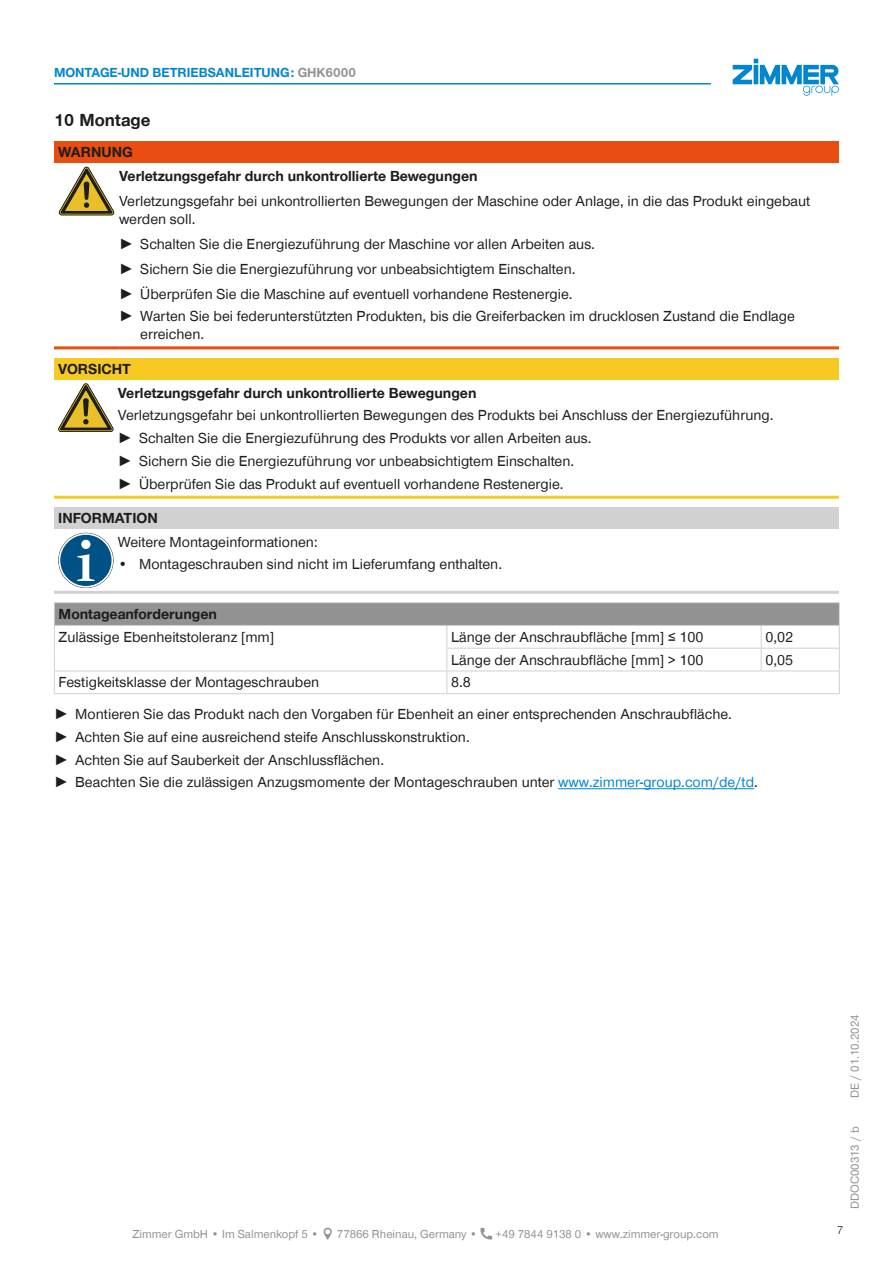
<style>
.page{position:relative;width:893px;height:1263px;background:#fff}
.page>*{position:absolute;margin:0;border:0;box-sizing:border-box;transform-origin:0 0}
.t1{font:700 18px "Zimmer Group Sans Global";color:#1d1d1b}
.CB_AF_TD-Text{font:15px/18px "Zimmer Group Sans Global";color:#1d1d1b}
.CB_AF_TD-Text-2{font:700 15px "Zimmer Group Sans Global";color:#1d1d1b}
.CB_AF_TD-Signalwort{font:700 15px "Zimmer Group Sans Global";color:#1d1d1b}
.CB_AF_TD-Kopfzeile{font:700 13.5px "Zimmer Group Sans Global";color:#0086ce}
.CB_AF_TD-Fusszeile{font:12px "Zimmer Group Sans Global";color:#939292}
.CB_AF_TD-Seitenrand{font:12px "Zimmer Group Sans";color:#939292}
.CB_AF_Seitenzahl_rechts{font:300 12px "Zimmer Group Sans";color:#1d1d1b}
.s1{color:#939292}
.s2{font-family:"Zimmer Group Sans"}
.s3{color:#0086ce}
</style>
<div class="page">
<svg style="left:733px;top:59px;width:106px;height:37px"></svg>
<div style="left:54px;top:141px;width:785px;height:22px;background:#e84e0f"></div>
<hr style="left:54px;top:346px;width:65px;height:3px;background:#e84e0f">
<hr style="left:119px;top:346px;width:720px;height:3px;background:#e84e0f">
<svg style="left:59px;top:167px;width:55px;height:48px"></svg>
<div style="left:54px;top:358px;width:785px;height:21px;background:#f6ca22"></div>
<hr style="left:54px;top:496px;width:64px;height:3px;background:#f6ca22">
<hr style="left:118px;top:496px;width:721px;height:3px;background:#f6ca22">
<svg style="left:58px;top:383px;width:56px;height:49px"></svg>
<div style="left:54px;top:507px;width:785px;height:21px;background:#d1d1d1"></div>
<hr style="left:54px;top:591px;width:64px;height:3px;background:#d1d1d1">
<hr style="left:118px;top:591px;width:721px;height:3px;background:#d1d1d1">
<svg style="left:58px;top:533px;width:56px;height:55px"></svg>
<svg style="left:59px;top:533px;width:54px;height:55px"></svg>
<div style="left:60px;top:535px;width:52px;height:51px;background:#005286;border-radius:50%"></div>
<svg style="left:77px;top:554px;width:18px;height:27px"></svg>
<div style="left:81px;top:540px;width:9px;height:9px;background:#fff;border-radius:50%"></div>
<div style="left:54px;top:603px;width:785px;height:22px;background:#939292"></div>
<hr style="left:54px;top:602px;width:393px;height:1px;background:#d1d1d1">
<hr style="left:447px;top:602px;width:314px;height:1px;background:#d1d1d1">
<hr style="left:761px;top:602px;width:79px;height:1px;background:#d1d1d1">
<hr style="left:54px;top:625px;width:393px;height:1px;background:#d1d1d1">
<hr style="left:447px;top:625px;width:314px;height:1px;background:#d1d1d1">
<hr style="left:761px;top:625px;width:79px;height:1px;background:#d1d1d1">
<hr style="left:446px;top:648px;width:315px;height:1px;background:#d1d1d1">
<svg style="left:761px;top:626px;width:1px;height:44px"></svg>
<hr style="left:761px;top:648px;width:79px;height:1px;background:#d1d1d1">
<svg style="left:54px;top:603px;width:1px;height:90px"></svg>
<hr style="left:54px;top:670px;width:393px;height:1px;background:#d1d1d1">
<hr style="left:54px;top:693px;width:393px;height:1px;background:#d1d1d1">
<svg style="left:446px;top:626px;width:1px;height:67px"></svg>
<hr style="left:447px;top:670px;width:314px;height:1px;background:#d1d1d1">
<hr style="left:761px;top:670px;width:79px;height:1px;background:#d1d1d1">
<hr style="left:447px;top:693px;width:314px;height:1px;background:#d1d1d1">
<hr style="left:761px;top:693px;width:79px;height:1px;background:#d1d1d1">
<svg style="left:839px;top:603px;width:1px;height:90px"></svg>
<hr style="left:558px;top:788px;width:196px;height:1px;background:#0086ce">
<hr style="left:54px;top:83px;width:657px;height:2px;background:#0086ce">
<p class="CB_AF_TD-Kopfzeile" style="left:54px;top:65px;width:303px">MONTAGE-UND BETRIEBSANLEITUNG: <span class="s1">GHK6000</span></p>
<p class="t1" style="left:54px;top:110px;width:98px">10 Montage</p>
<p class="CB_AF_TD-Signalwort" style="left:58px;top:143px;width:76px">WARNUNG</p>
<p class="CB_AF_TD-Text-2" style="left:119px;top:167px;width:360px">Verletzungsgefahr durch unkontrollierte Bewegungen</p>
<p class="CB_AF_TD-Text" style="left:119px;top:192px;width:693px">Verletzungsgefahr bei unkontrollierten Bewegungen der Maschine oder Anlage, in die das Produkt eingebaut werden soll.</p>
<p class="CB_AF_TD-Text" style="left:119px;top:235px;width:477px"><span class="s2">►</span> Schalten Sie die Energiezuführung der Maschine vor allen Arbeiten aus.</p>
<p class="CB_AF_TD-Text" style="left:119px;top:260px;width:458px"><span class="s2">►</span> Sichern Sie die Energiezuführung vor unbeabsichtigtem Einschalten.</p>
<p class="CB_AF_TD-Text" style="left:119px;top:284px;width:455px"><span class="s2">►</span> Überprüfen Sie die Maschine auf eventuell vorhandene Restenergie.</p>
<p class="CB_AF_TD-Text" style="left:140px;top:307px;width:656px;text-indent:-21px"><span class="s2">►</span> Warten Sie bei federunterstützten Produkten, bis die Greiferbacken im drucklosen Zustand die Endlage erreichen.</p>
<p class="CB_AF_TD-Signalwort" style="left:58px;top:360px;width:74px">VORSICHT</p>
<p class="CB_AF_TD-Text-2" style="left:118px;top:384px;width:360px">Verletzungsgefahr durch unkontrollierte Bewegungen</p>
<p class="CB_AF_TD-Text" style="left:118px;top:406px;width:657px">Verletzungsgefahr bei unkontrollierten Bewegungen des Produkts bei Anschluss der Energiezuführung.</p>
<p class="CB_AF_TD-Text" style="left:118px;top:429px;width:475px"><span class="s2">►</span> Schalten Sie die Energiezuführung des Produkts vor allen Arbeiten aus.</p>
<p class="CB_AF_TD-Text" style="left:118px;top:452px;width:458px"><span class="s2">►</span> Sichern Sie die Energiezuführung vor unbeabsichtigtem Einschalten.</p>
<p class="CB_AF_TD-Text" style="left:118px;top:474px;width:447px"><span class="s2">►</span> Überprüfen Sie das Produkt auf eventuell vorhandene Restenergie.</p>
<p class="CB_AF_TD-Signalwort" style="left:58px;top:509px;width:101px">INFORMATION</p>
<p class="CB_AF_TD-Text" style="left:118px;top:533px;width:202px">Weitere Montageinformationen:</p>
<p class="CB_AF_TD-Text" style="left:118px;top:555px;width:386px">• Montageschrauben sind nicht im Lieferumfang enthalten.</p>
<p class="CB_AF_TD-Text-2" style="left:59px;top:605px;width:160px">Montageanforderungen</p>
<p class="CB_AF_TD-Text" style="left:59px;top:628px;width:217px">Zulässige Ebenheitstoleranz [mm]</p>
<p class="CB_AF_TD-Text" style="left:451px;top:628px;width:254px">Länge der Anschraubfläche [mm] ≤ 100</p>
<p class="CB_AF_TD-Text" style="left:765px;top:628px;width:29px">0,02</p>
<p class="CB_AF_TD-Text" style="left:451px;top:650px;width:254px">Länge der Anschraubfläche [mm] &gt; 100</p>
<p class="CB_AF_TD-Text" style="left:765px;top:650px;width:29px">0,05</p>
<p class="CB_AF_TD-Text" style="left:59px;top:673px;width:262px">Festigkeitsklasse der Montageschrauben</p>
<p class="CB_AF_TD-Text" style="left:451px;top:673px;width:21px">8.8</p>
<p class="CB_AF_TD-Text" style="left:54px;top:705px;width:679px"><span class="s2">►</span> Montieren Sie das Produkt nach den Vorgaben für Ebenheit an einer entsprechenden Anschraubfläche.</p>
<p class="CB_AF_TD-Text" style="left:54px;top:727px;width:417px"><span class="s2">►</span> Achten Sie auf eine ausreichend steife Anschlusskonstruktion.</p>
<p class="CB_AF_TD-Text" style="left:54px;top:750px;width:332px"><span class="s2">►</span> Achten Sie auf Sauberkeit der Anschlussflächen.</p>
<p class="CB_AF_TD-Text" style="left:54px;top:773px;width:705px"><span class="s2">►</span> Beachten Sie die zulässigen Anzugsmomente der Montageschrauben unter <span class="s3">www.zimmer-group.com/de/td</span>.</p>
<p class="CB_AF_TD-Fusszeile" style="left:132px;top:1227px;width:188px">Zimmer GmbH • Im Salmenkopf 5 •</p>
<p class="CB_AF_TD-Fusszeile" style="left:337px;top:1227px;width:142px">77866 Rheinau, Germany •</p>
<p class="CB_AF_TD-Fusszeile" style="left:496px;top:1227px;width:225px">+49 7844 9138 0 • www.zimmer-group.com</p>
<p class="CB_AF_TD-Seitenrand" style="left:847px;top:1097px;width:85px;rotate:-90deg">DE / 01.10.2024</p>
<p class="CB_AF_TD-Seitenrand" style="left:847px;top:1209px;width:84px;rotate:-90deg">DDOC00313 / b</p>
<p class="CB_AF_Seitenzahl_rechts" style="left:837px;top:1222px;width:8px">7</p>
</div>
